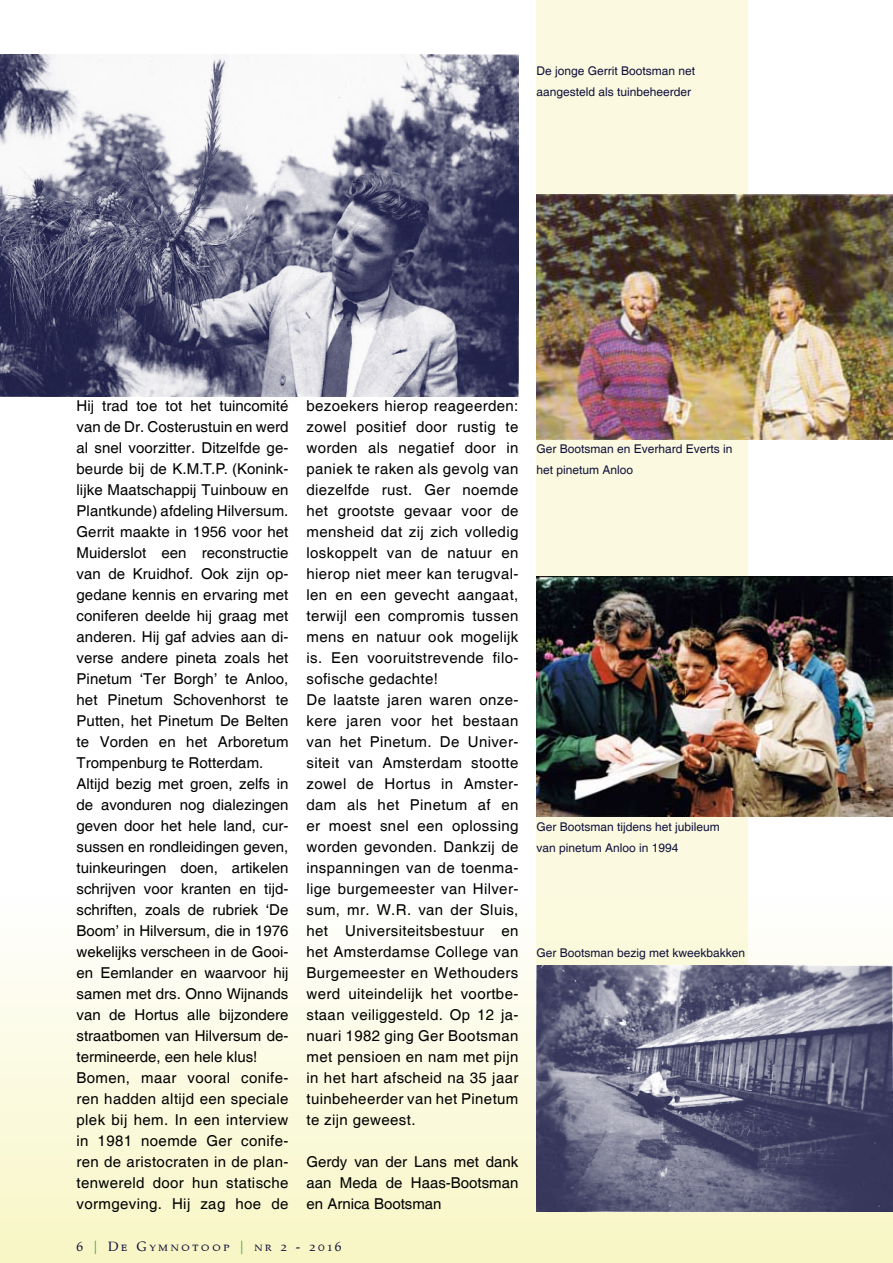
<style>
.page{position:relative;width:893px;height:1263px;background:#fff}
.page>*{position:absolute;margin:0;border:0;box-sizing:border-box;transform-origin:0 0}
.t1{font:15px/21px "Helvetica";letter-spacing:.005em;color:#000}
.t2{font:15px/21px "Helvetica";letter-spacing:.025em;color:#000}
.t3{font:13.5px "Palatino Small Caps";letter-spacing:.2em;color:#10113c}
.t4{font:12px/21px "Helvetica";color:#10113c}
.s1{color:#41ad49}
</style>
<div class="page">
<div style="left:0;top:897px;width:893px;height:366px;background:linear-gradient(to bottom,#fefefe,#f8f6c4)"></div>
<hr style="left:892px;top:0;width:1px;height:1263px;background:#f8f6c1">
<div style="left:536px;top:0;width:212px;height:1212px;background:#fbfae0"></div>
<img style="left:536px;top:577px;width:357px;height:240px">
<img style="left:536px;top:194px;width:357px;height:245px">
<img style="left:0;top:54px;width:518px;height:342px">
<img style="left:536px;top:965px;width:357px;height:247px">
<p class="t4" style="left:536px;top:61px;width:160px">De jonge Gerrit Bootsman net aangesteld als tuinbeheerder</p>
<p class="t1" style="left:77px;top:396px;width:213px">Hij trad toe tot het tuincomité van de Dr. Costerustuin en werd al snel voorzitter. Ditzelfde ge&shy;beurde bij de K.M.T.P. (Konink&shy;lijke Maatschappij Tuinbouw en<br>Plantkunde) afdeling Hilversum.<br>Gerrit maakte in 1956 voor het<br>Muiderslot een reconstructie van de Kruidhof. Ook zijn op&shy;gedane kennis en ervaring met coniferen deelde hij graag met anderen. Hij gaf advies aan di&shy;verse andere pineta zoals het<br>Pinetum ‘Ter Borgh’ te Anloo, het Pinetum Schovenhorst te<br>Putten, het Pinetum De Belten te Vorden en het Arboretum<br>Trompenburg te Rotterdam.<br>Altijd bezig met groen, zelfs in de avonduren nog dialezingen geven door het hele land, cur&shy;sussen en rondleidingen geven, tuinkeuringen doen, artikelen schrijven voor kranten en tijd&shy;schriften, zoals de rubriek ‘De<br>Boom’ in Hilversum, die in 1976 wekelijks verscheen in de Gooi&shy;en Eemlander en waarvoor hij samen met drs. Onno Wijnands van de Hortus alle bijzondere straatbomen van Hilversum de&shy;termineerde, een hele klus!<br>Bomen, maar vooral conife&shy;ren hadden altijd een speciale plek bij hem. In een interview in 1981 noemde Ger conife&shy;ren de aristocraten in de plan&shy;tenwereld door hun statische vormgeving. Hij zag hoe de</p>
<p class="t2" style="left:306px;top:396px;width:213px">bezoekers hierop reageerden: zowel positief door rustig te worden als negatief door in paniek te raken als gevolg van diezelfde rust. Ger noemde het grootste gevaar voor de mensheid dat zij zich volledig loskoppelt van de natuur en hierop niet meer kan terugval&shy;len en een gevecht aangaat, terwijl een compromis tussen mens en natuur ook mogelijk is. Een vooruitstrevende filo&shy;sofische gedachte!<br>De laatste jaren waren onze&shy;kere jaren voor het bestaan van het Pinetum. De Univer&shy;siteit van Amsterdam stootte zowel de Hortus in Amster&shy;dam als het Pinetum af en er moest snel een oplossing worden gevonden. Dankzij de inspanningen van de toenma&shy;lige burgemeester van Hilver&shy;sum, mr. W.R. van der Sluis, het Universiteitsbestuur en het Amsterdamse College van<br>Burgemeester en Wethouders werd uiteindelijk het voortbe&shy;staan veiliggesteld. Op 12 ja&shy;nuari 1982 ging Ger Bootsman met pensioen en nam met pijn in het hart afscheid na 35 jaar tuinbeheerder van het Pinetum te zijn geweest.</p>
<p class="t2" style="left:306px;top:1152px;width:213px;text-align:justify">Gerdy van der Lans met dank aan Meda de Haas-Bootsman en Arnica Bootsman</p>
<p class="t3" style="left:77px;top:1238px;width:266px">6 <span class="s1">|</span> De Gymnotoop <span class="s1">|</span> nr 2 - 2016</p>
<p class="t4" style="left:536px;top:439px;width:198px">Ger Bootsman en Everhard Everts in het pinetum Anloo</p>
<p class="t4" style="left:536px;top:817px;width:185px">Ger Bootsman tijdens het jubileum van pinetum Anloo in 1994</p>
<p class="t4" style="left:536px;top:943px;width:210px">Ger Bootsman bezig met kweekbakken</p>
</div>
